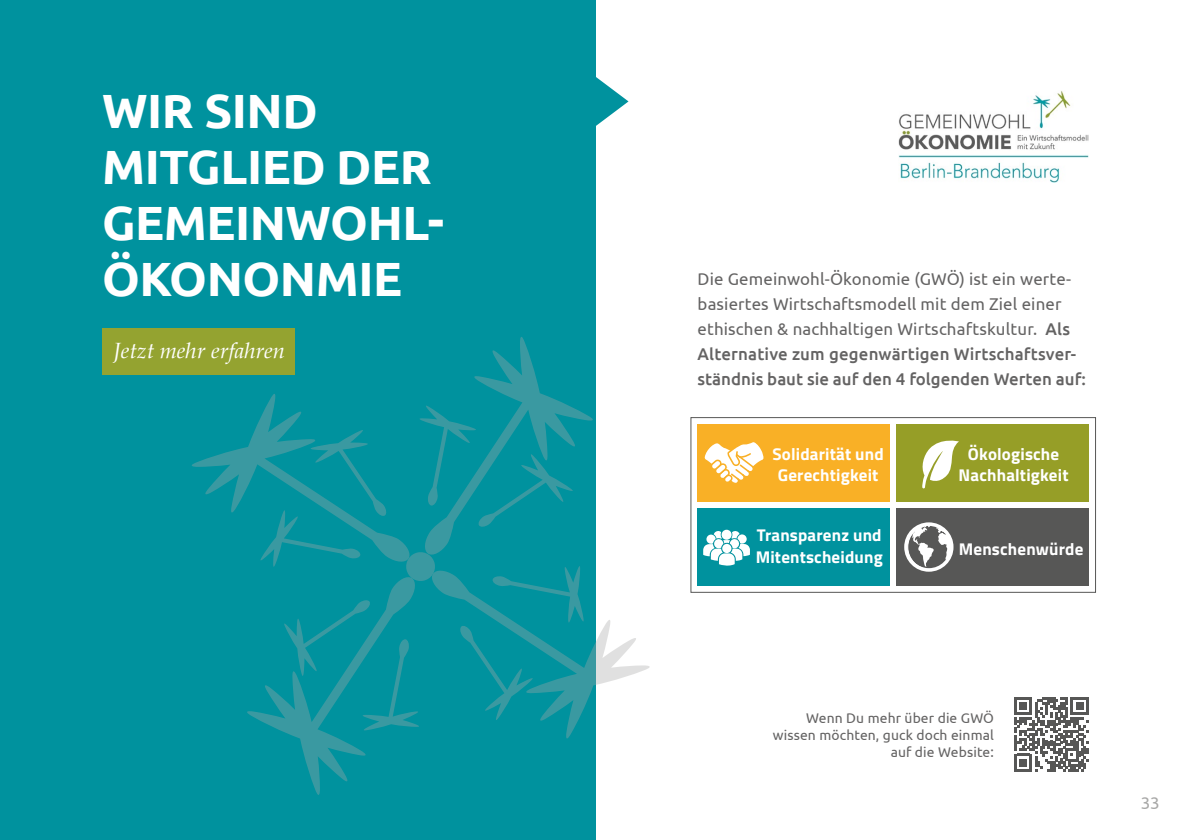
<style>
.page{position:relative;width:1191px;height:840px;background:#fff}
.page>*{position:absolute;margin:0;border:0;box-sizing:border-box;transform-origin:0 0}
.t1{font:700 48px/56px "Ubuntu";letter-spacing:-.01em;color:#fff}
.t2{font:italic 22px "Book Antiqua";letter-spacing:.005em;color:#fff}
.t3{font:17px/25px "Ubuntu";letter-spacing:.01em;color:#646363}
.t4{font:700 17px/21.2px "Titillium Web";letter-spacing:.01em;color:#fff;text-align:center}
.t5{font:17px "Ubuntu";color:#a8a8a7}
.t6{font:14px/16.8px "Ubuntu";letter-spacing:.01em;color:#646363;text-align:right}
.s1{font-weight:500}
</style>
<div class="page">
<div style="left:0;top:0;width:595px;height:839px;background:#00929e"></div>
<div style="left:102px;top:328px;width:193px;height:46px;background:#94a330"></div>
<div style="left:897px;top:424px;width:192px;height:77px;background:#969e27"></div>
<div style="left:697px;top:424px;width:193px;height:77px;background:#f9b026"></div>
<div style="left:697px;top:508px;width:193px;height:77px;background:#00929e"></div>
<div style="left:897px;top:508px;width:192px;height:77px;background:#575756"></div>
<svg style="left:703px;top:529px;width:47px;height:36px"></svg>
<svg style="left:922px;top:440px;width:37px;height:48px"></svg>
<svg style="left:907px;top:524px;width:46px;height:45px"></svg>
<div style="left:904px;top:522px;width:49px;height:49px;border:4px solid #fff;border-radius:50%"></div>
<svg style="left:704px;top:442px;width:60px;height:41px"></svg>
<div style="left:690px;top:417px;width:406px;height:175px;border:1px solid #575756"></div>
<svg style="left:191px;top:336px;width:459px;height:458px"></svg>
<img style="left:899px;top:91px;width:190px;height:91px">
<svg style="left:1014px;top:697px;width:74px;height:74px"></svg>
<svg style="left:595px;top:77px;width:33px;height:49px"></svg>
<h1 class="t1" style="left:102px;top:82px;width:341px">WIR SIND<br>MITGLIED DER<br>GEMEINWOHL-<br>ÖKONONMIE</h1>
<p class="t2" style="left:113px;top:338px;width:173px">Jetzt mehr erfahren</p>
<p class="t3" style="left:697px;top:266px;width:390px">Die Gemeinwohl-Ökonomie (GWÖ) ist ein werte&shy;basiertes Wirtschaftsmodell mit dem Ziel einer ethischen &amp; nachhaltigen Wirtschaftskultur. <span class="s1">Als Alternative zum gegenwärtigen Wirtschaftsver&shy;ständnis baut sie auf den 4 folgenden Werten auf:</span></p>
<p class="t4" style="left:772px;top:442px;width:113px">Solidarität und<br>Gerechtigkeit</p>
<p class="t4" style="left:755px;top:523px;width:129px;text-align:left">Transparenz und<br>Mitentscheidung</p>
<p class="t4" style="left:958px;top:442px;width:111px">Ökologische<br>Nachhaltigkeit</p>
<p class="t4" style="left:959px;top:537px;width:126px">Menschenwürde</p>
<p class="t6" style="left:773px;top:708px;width:222px">Wenn Du mehr über die GWÖ wissen möchten, guck doch einmal auf die Website:</p>
<p class="t5" style="left:1140px;top:791px;width:21px">33</p>
</div>
